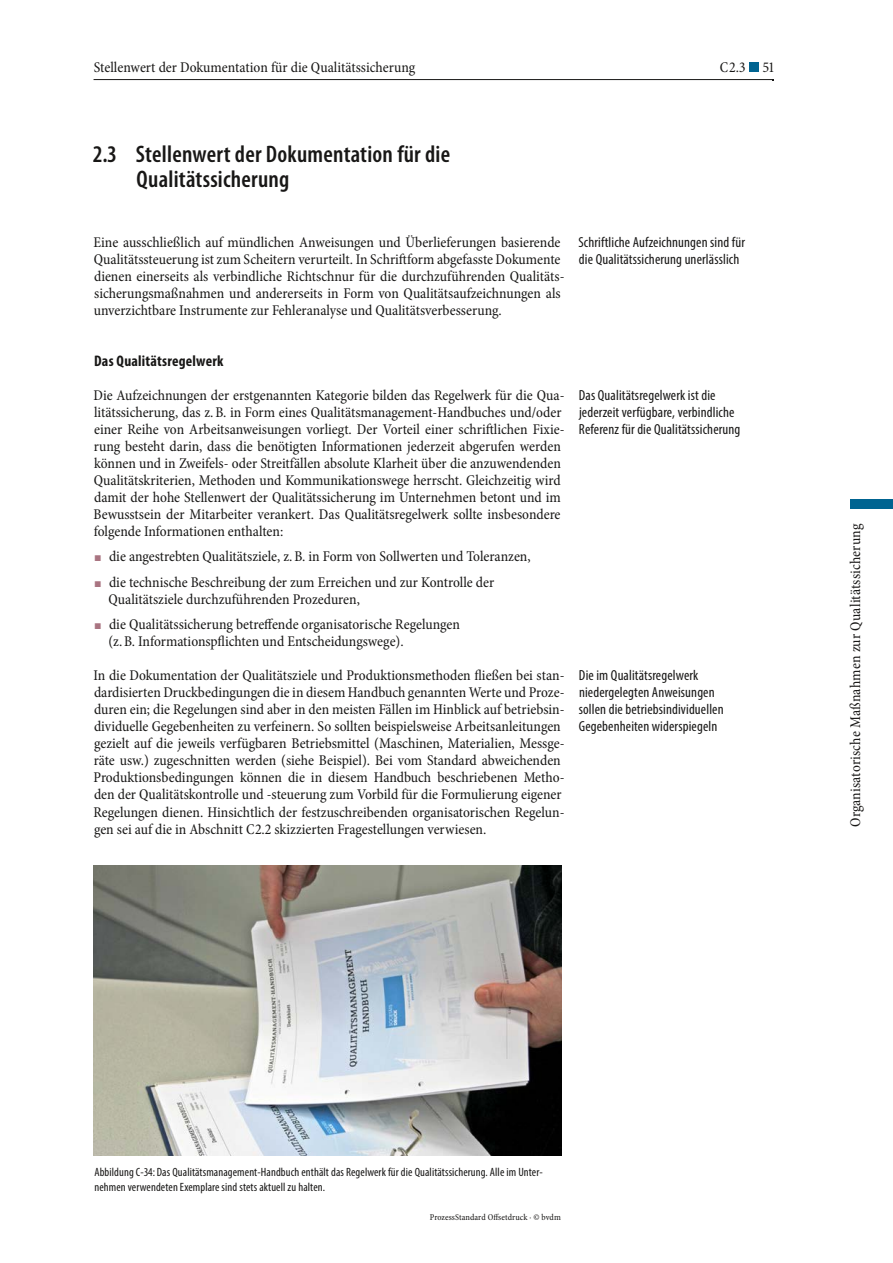
<style>
.page{position:relative;width:893px;height:1263px;background:#fff}
.page>*{position:absolute;margin:0;border:0;box-sizing:border-box;transform-origin:0 0}
.t1{font:600 condensed 24px/25.5px "Myriad Pro";letter-spacing:.01em;color:#181716}
.t2{font:700 condensed 15.3px "Myriad Pro";letter-spacing:.015em;color:#181716}
.t3{font:condensed 15px/17px "Minion Pro";color:#181716}
.t4{font:condensed 14.7px/17px "Myriad Pro";letter-spacing:.01em;color:#181716}
.t5{font:condensed 12px/14.9px "Myriad Pro";letter-spacing:.01em;color:#181716}
.t6{font:condensed 9px "Minion Pro";letter-spacing:.005em;color:#181716}
.s1{font-family:"D May Pi";font-stretch:normal;font-size:13.5px;color:#a97481}
</style>
<div class="page">
<hr style="left:94px;top:79px;width:679px;height:1px;background:#181716">
<div style="left:749px;top:63px;width:10px;height:9px;background:#006491"></div>
<div style="left:850px;top:499px;width:43px;height:10px;background:#006491"></div>
<img style="left:94px;top:865px;width:467px;height:290px">
<p class="t3" style="left:94px;top:59px;width:323px">Stellenwert der Dokumentation für die Qualitätssicherung</p>
<p class="t3" style="left:720px;top:59px;width:55px">C2.3 51</p>
<h1 class="t1" style="left:137px;top:140px;width:315px;text-indent:-43px">2.3 Stellenwert der Dokumentation für die<br>Qualitätssicherung</h1>
<p class="t3" style="left:94px;top:234px;width:472px">Eine ausschließlich auf mündlichen Anweisungen und Überlieferungen basierende Qualitätssteuerung ist zum Scheitern verurteilt. In Schriftform abgefasste Dokumente dienen einerseits als verbindliche Richtschnur für die durchzuführenden Qualitäts&shy;sicherungsmaßnahmen und andererseits in Form von Qualitätsaufzeichnungen als unverzichtbare Instrumente zur Fehleranalyse und Qualitätsverbesserung.</p>
<p class="t2" style="left:94px;top:351px;width:131px">Das Qualitätsregelwerk</p>
<p class="t3" style="left:94px;top:387px;width:472px">Die Aufzeichnungen der erstgenannten Kategorie bilden das Regelwerk für die Qua&shy;litätssicherung, das z.B. in Form eines Qualitätsmanagement-Handbuches und/oder einer Reihe von Arbeitsanweisungen vorliegt. Der Vorteil einer schriftlichen Fixie&shy;rung besteht darin, dass die benötigten Informationen jederzeit abgerufen werden können und in Zweifels- oder Streitfällen absolute Klarheit über die anzuwendenden Qualitätskriterien, Methoden und Kommu</p>
<p class="t3" style="left:93px;top:472px;width:469px;text-align:justify;text-indent:237px">nikationswege herrscht. Gleichzeitig wird damit der hohe Stellenwert der Qualitätssicherung im Unternehmen betont und im Bewusstsein der Mitarbeiter verankert. Das Qualitätsregelwerk sollte insbesondere folgende Informationen enthalten:</p>
<p class="t3" style="left:94px;top:544px;width:438px;line-height:25.5px"><span class="s1">Ä</span> die angestrebten Qualitätsziele, z.B. in Form von Sollwerten und Toleranzen,<br><span class="s1">Ä</span> die technische Beschreibung der zum Erreichen und zur Kontrolle der</p>
<p class="t3" style="left:94px;top:586px;width:367px;line-height:25.5px;text-indent:14px">Qualitätsziele durchzuführenden Prozeduren,<br><span class="s1">Ä</span> die Qualitätssicherung betreffende organisatorische Regelungen</p>
<p class="t3" style="left:108px;top:633px;width:297px">(z.B. Informationspflichten und Entscheidungswege).</p>
<p class="t3" style="left:94px;top:667px;width:472px">In die Dokumentation der Qualitätsziele und Produktionsmethoden fließen bei stan&shy;dardisierten Druckb</p>
<p class="t3" style="left:93px;top:684px;width:473px;text-indent:112px">edingungen die in diesem Handbuch genannten Werte und Proze&shy;duren ein; die Regelungen sind aber in den meisten Fällen im Hinblick auf betriebsin&shy;dividuelle Gegebenheiten zu verfeinern. So sollten beispielsweise Arbeitsanleitungen gezielt auf die jeweils verfügbaren Betriebsmittel (Maschinen, Materialien, Messge&shy;räte usw.) zugeschnitten werden (siehe Beispiel). Bei vom Standard abweichenden Produktionsbedingungen können die in diesem Handbuch beschriebenen Metho&shy;den der Qualitätskontrolle und -steuerung zum Vorbild für die Formulierung eigener Regelungen dienen. Hinsichtlich der festzuschreibenden organisatorischen Regelun&shy;gen sei auf die in Abschnitt C2.2 skizzierten Fragestellungen verwiesen.</p>
<p class="t4" style="left:578px;top:233px;width:168px">Schriftliche Aufzeichnungen sind für die Qualitätssicherung unerlässlich</p>
<p class="t4" style="left:579px;top:386px;width:163px">Das Qualitätsregelwerk ist die jederzeit verfügbare, verbindliche<br>Referenz für die Qualitätssicherung</p>
<p class="t4" style="left:579px;top:667px;width:146px">Die im Qualitätsregelwerk niedergelegten Anweisungen sollen die betriebsindividuellen<br>Gegebenheiten widerspiegeln</p>
<p class="t3" style="left:847px;top:827px;width:304px;rotate:-90deg">Organisatorische Maßnahmen zur Qualitätssicherung</p>
<p class="t5" style="left:94px;top:1164px;width:449px">Abbildung C-34: Das Qualitätsmanagement-Handbuch enthält das Regelwerk für die Qualitätssicherung. Alle im Unter&shy;nehmen verwendeten Exemplare sind stets aktuell zu halten.</p>
<p class="t6" style="left:430px;top:1211px;width:73px">ProzessStandard Offsetd</p>
<p class="t6" style="left:515px;top:1211px;width:14px">ruc</p>
<p class="t6" style="left:546px;top:1211px;width:17px">bvd</p>
</div>
